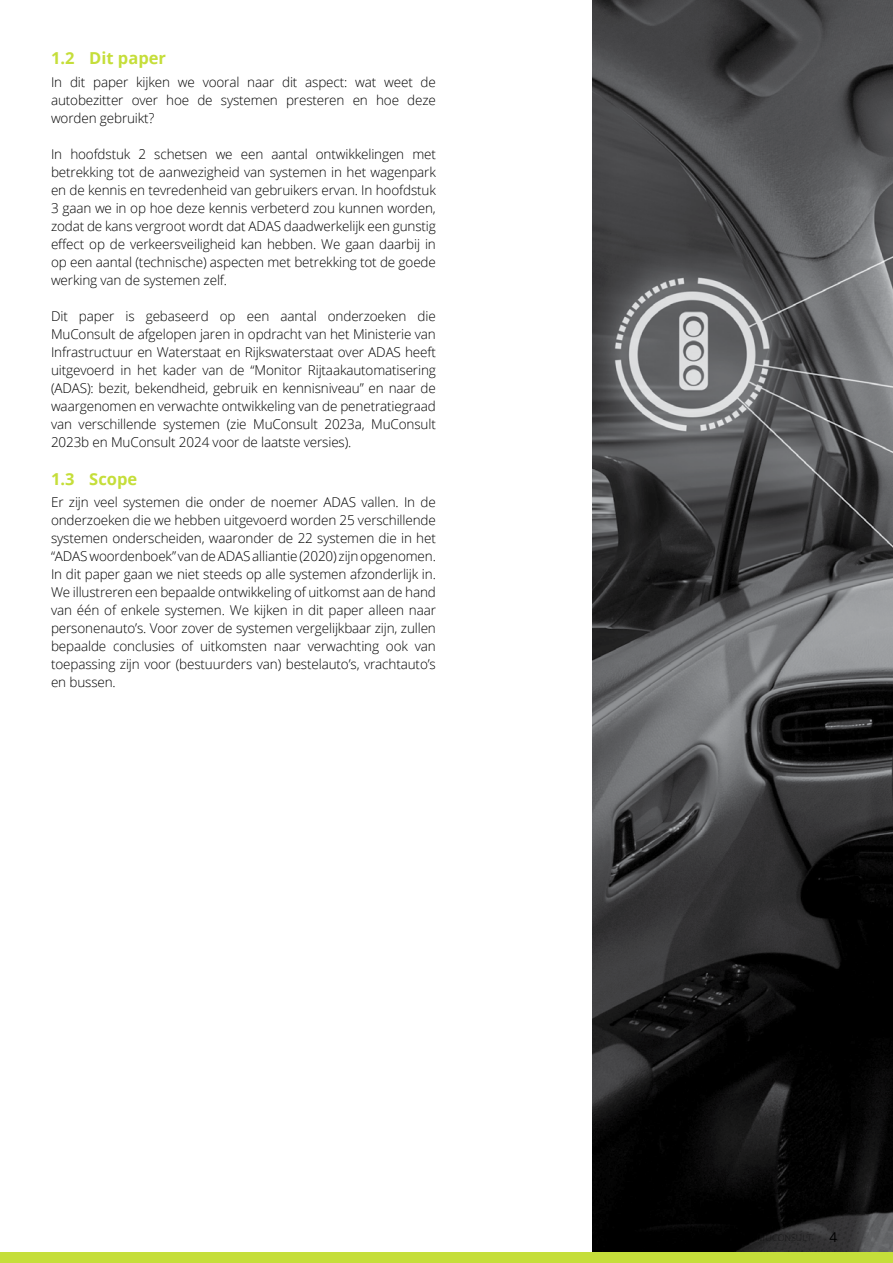
<style>
.page{position:relative;width:893px;height:1263px;background:#fff}
.page>*{position:absolute;margin:0;border:0;box-sizing:border-box;transform-origin:0 0}
.t1{font:700 16.5px "Open Sans";color:#c5de3a}
.t2{font:300 13.5px/18px "Open Sans";letter-spacing:-.01em;color:#000;text-align:justify}
.t3{font:13.5px "Open Sans";color:#000}
</style>
<div class="page">
<img style="left:592px;top:0;width:301px;height:1252px">
<div style="left:0;top:1252px;width:893px;height:11px;background:#c5de3a"></div>
<p class="t1" style="left:51px;top:46px;width:117px">1.2 Dit paper</p>
<p class="t2" style="left:51px;top:73px;width:386px">In dit paper kijken we vooral naar dit aspect: wat weet de autobezitter over hoe de systemen presteren en hoe deze worden gebruikt?</p>
<p class="t2" style="left:51px;top:145px;width:386px">In hoofdstuk 2 schetsen we een aantal ontwikkelingen met betrekking tot de aanwezigheid van systemen in het wagenpark en de kennis en tevredenheid van gebruikers ervan. In hoofdstuk 3 gaan we in op hoe deze kennis verbeterd zou kunnen worden, zodat de kans vergroot wordt dat ADAS daadwerkelijk een gunstig effect op de verkeersveiligheid kan hebben. We gaan daarbij in op een aantal (technische) aspecten met betrekking tot de goede werking van de systemen zelf.</p>
<p class="t2" style="left:51px;top:307px;width:386px">Dit paper is gebaseerd op een aantal onderzoeken die MuConsult de afgelopen jaren in opdracht van het Ministerie van Infrastructuur en Waterstaat en Rijkswaterstaat over ADAS heeft uitgevoerd in het kader van de “Monitor Rijtaakautomatisering (ADAS): bezit, bekendheid, gebruik en kennisniveau” en naar de waargenomen en verwachte ontwikkeling van de penetratiegraad van verschillende systemen (zie MuConsult 2023a, MuConsult 2023b en MuConsult 2024 voor de laatste versies).</p>
<p class="t1" style="left:51px;top:467px;width:88px">1.3 Scope</p>
<p class="t2" style="left:51px;top:493px;width:386px">Er zijn veel systemen die onder de noemer ADAS vallen. In de onderzoeken die we hebben uitgevoerd worden 25 verschillende systemen onderscheiden, waaronder de 22 systemen die in het “ADAS woordenboek” van de ADAS alliantie (2020) zijn opgenomen.<br>In dit paper gaan we niet steeds op alle systemen afzonderlijk in.<br>We illustreren een bepaalde ontwikkeling of uitkomst aan de hand van één of enkele systemen. We kijken in dit paper alleen naar personenauto’s. Voor zover de systemen vergelijkbaar zijn, zullen bepaalde conclusies of uitkomsten naar verwachting ook van toepassing zijn voor (bestuurders van) bestelauto’s, vrachtauto’s en bussen.</p>
<p class="t3" style="left:829px;top:1228px;width:9px">4</p>
</div>
